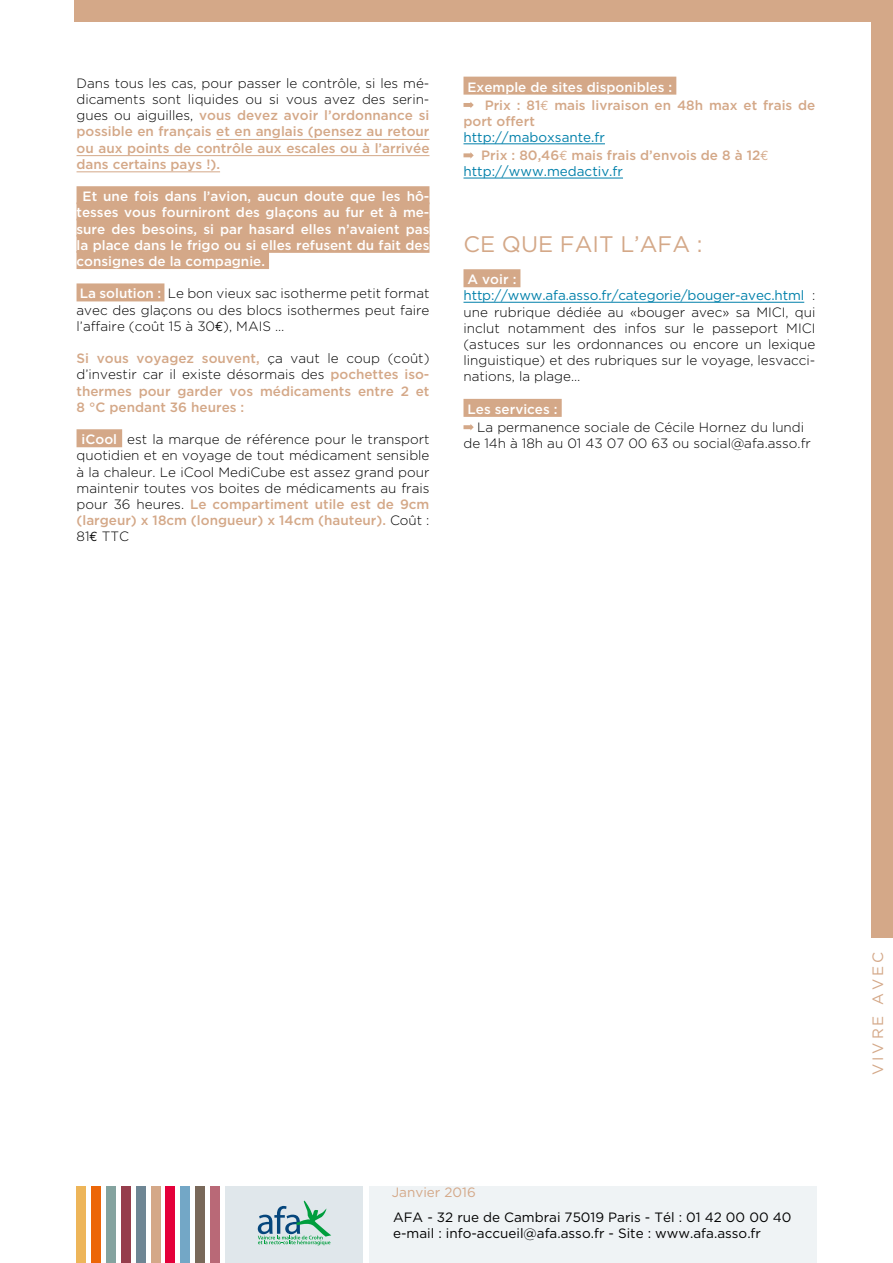
<style>
.page{position:relative;width:893px;height:1263px;background:#fff}
.page>*{position:absolute;margin:0;border:0;box-sizing:border-box;transform-origin:0 0}
.t1{font:22.5px "Gotham";color:#d4a888}
.t2{font:15px "Gotham";color:#d4a888}
.t3{font:300 13.5px/16.2px "Gotham";color:#000;text-align:justify}
.t4{font:500 13.5px/16.2px "Gotham";color:#d4a888;text-align:justify}
.t5{font:500 13.5px/16.2px "Gotham";color:#fff;text-align:justify}
.t6{font:13.5px/16.2px "Gotham";color:#000}
.t7{font:13.5px "Gotham";color:#0080aa}
.t8{font:13.5px "Gotham";color:#d4a888}
.s1{font-weight:300;color:#000}
.s2{font-weight:500;color:#fff}
.s3{font-family:"Euro Mono";font-weight:400}
.s4{font-weight:500;color:#d4a888}
.s5{color:#fff}
.s6{font-weight:400;color:#0080aa}
</style>
<div class="page">
<hr style="left:216px;top:139px;width:213px;height:1px;background:#d4a888">
<hr style="left:77px;top:155px;width:352px;height:1px;background:#d4a888">
<hr style="left:77px;top:171px;width:143px;height:1px;background:#d4a888">
<div style="left:77px;top:186px;width:352px;height:18px;background:#d4a888"></div>
<div style="left:77px;top:202px;width:352px;height:18px;background:#d4a888"></div>
<div style="left:77px;top:219px;width:352px;height:18px;background:#d4a888"></div>
<div style="left:77px;top:235px;width:352px;height:18px;background:#d4a888"></div>
<div style="left:77px;top:251px;width:192px;height:18px;background:#d4a888"></div>
<div style="left:77px;top:283px;width:87px;height:18px;background:#d4a888"></div>
<div style="left:77px;top:429px;width:45px;height:18px;background:#d4a888"></div>
<div style="left:463px;top:77px;width:213px;height:18px;background:#d4a888"></div>
<hr style="left:463px;top:143px;width:142px;height:1px;background:#0080aa">
<hr style="left:463px;top:178px;width:160px;height:1px;background:#0080aa">
<div style="left:463px;top:269px;width:57px;height:18px;background:#d4a888"></div>
<hr style="left:463px;top:302px;width:341px;height:1px;background:#0080aa">
<div style="left:463px;top:399px;width:99px;height:18px;background:#d4a888"></div>
<svg style="left:463px;top:102px;width:11px;height:6px"></svg>
<svg style="left:463px;top:152px;width:11px;height:7px"></svg>
<svg style="left:463px;top:424px;width:11px;height:6px"></svg>
<div style="left:872px;top:0;width:21px;height:938px;background:#d4a888"></div>
<div style="left:74px;top:0;width:819px;height:21px;background:#d4a888"></div>
<div style="left:225px;top:1186px;width:138px;height:77px;background:#e0e7eb"></div>
<div style="left:369px;top:1186px;width:447px;height:77px;background:#eff3f5"></div>
<svg style="left:258px;top:1200px;width:73px;height:45px"></svg>
<div style="left:77px;top:1186px;width:9px;height:77px;background:#edb559"></div>
<div style="left:151px;top:1186px;width:9px;height:77px;background:#d4a888"></div>
<div style="left:91px;top:1186px;width:10px;height:77px;background:#ec6608"></div>
<div style="left:106px;top:1186px;width:10px;height:77px;background:#84a39f"></div>
<div style="left:166px;top:1186px;width:9px;height:77px;background:#e4003a"></div>
<div style="left:180px;top:1186px;width:10px;height:77px;background:#73a7c6"></div>
<div style="left:121px;top:1186px;width:10px;height:77px;background:#963e4d"></div>
<div style="left:195px;top:1186px;width:10px;height:77px;background:#796859"></div>
<div style="left:136px;top:1186px;width:10px;height:77px;background:#6e8694"></div>
<div style="left:210px;top:1186px;width:10px;height:77px;background:#b96977"></div>
<p class="t4" style="left:77px;top:75px;width:354px"><span class="s1">Dans tous les cas, pour passer le contrôle, si les mé&shy;dicaments sont liquides ou si vous avez des serin&shy;gues ou aiguilles,</span> vous devez avoir l’ordonnance si possible en français et en anglais (pensez au retour ou aux points de contrôle aux escales ou à l’arrivée dans certains pays !).</p>
<p class="t5" style="left:77px;top:188px;width:354px;text-indent:6px">Et une fois dans l’avion, aucun doute que les hô&shy;tesses vous fourniront des glaçons au fur et à me&shy;sure des besoins, si par hasard elles n’avaient pas la place dans le frigo ou si elles refusent du fait des consignes de la compagnie.</p>
<p class="t3" style="left:77px;top:285px;width:354px"><span class="s2">La solution :</span> Le bon vieux sac isotherme petit format avec des glaçons ou des blocs isothermes peut faire l’affaire (coût 15 à 30<span class="s3">€</span>), MAIS</p>
<p class="t3" style="left:275px;top:318px;width:11px">…</p>
<p class="t4" style="left:77px;top:350px;width:354px">Si vous voyagez souvent, <span class="s1">ça vaut le coup (coût) d’investir car il existe désormais des</span> pochettes iso&shy;thermes pour garder vos médicaments entre 2 et 8 °C pendant 36 heures :</p>
<p class="t3" style="left:77px;top:431px;width:354px;text-indent:5px"><span class="s2">iCool</span> est la marque de référence pour le transport quotidien et en voyage de tout médicament sensible à la chaleur. Le iCool MediCube est assez grand pour maintenir toutes vos boites de médicaments au frais pour 36 heures. <span class="s4">Le compartiment utile est de 9cm (largeur) x 18cm (longueur) x 14cm (hauteur).</span> Coût :<br>81<span class="s3">€</span> TTC</p>
<p class="t4" style="left:485px;top:78px;width:332px;line-height:18px;text-indent:-17px"><span class="s5">Exemple de sites disponibles :<br></span>Prix : 81<span class="s3">€</span> mais livraison en 48h max et frais de</p>
<p class="t4" style="left:463px;top:113px;width:73px">port offert</p>
<p class="t4" style="left:481px;top:128px;width:289px;line-height:18px;text-indent:-18px"><span class="s6">http://maboxsante.fr<br></span>Prix : 80,46<span class="s3">€</span> mais frais d’envois de 8 à 12<span class="s3">€</span></p>
<p class="t7" style="left:463px;top:164px;width:161px">http://www.medactiv.fr</p>
<h1 class="t1" style="left:463px;top:231px;width:241px">Ce que fait l’afa :</h1>
<p class="t3" style="left:463px;top:271px;width:353px;text-align:left;text-indent:4px"><span class="s2">A voir : </span><span class="s6">http://www.afa.asso.fr/categorie/bouger-avec.html</span> : une rubrique dédiée au «bouger avec» sa MI CI, qui inclut notamment des infos sur le passeport MI CI (astuces sur les ordonnances ou encore un lexique linguistique) et des rubriques sur le voyage, lesvacci&shy;nations, la plage…</p>
<p class="t5" style="left:468px;top:401px;width:92px">Les services :</p>
<p class="t3" style="left:463px;top:419px;width:349px;text-align:center">La permanence sociale de Cécile Hornez du lundi<br>de 14h à 18h au 01 43 07 00 63 ou social@afa.asso.fr</p>
<p class="t8" style="left:392px;top:1184px;width:85px">Janvier 2016</p>
<p class="t6" style="left:393px;top:1209px;width:400px">AFA - 32 rue de Cambrai 75019 Paris - Tél : 01 42 00 00 40 e-mail : info-accueil@afa.asso.fr - Site : www.afa.asso.fr</p>
<p class="t2" style="left:870px;top:1075px;width:124px;rotate:-90deg">VIVRE AVEC</p>
</div>
